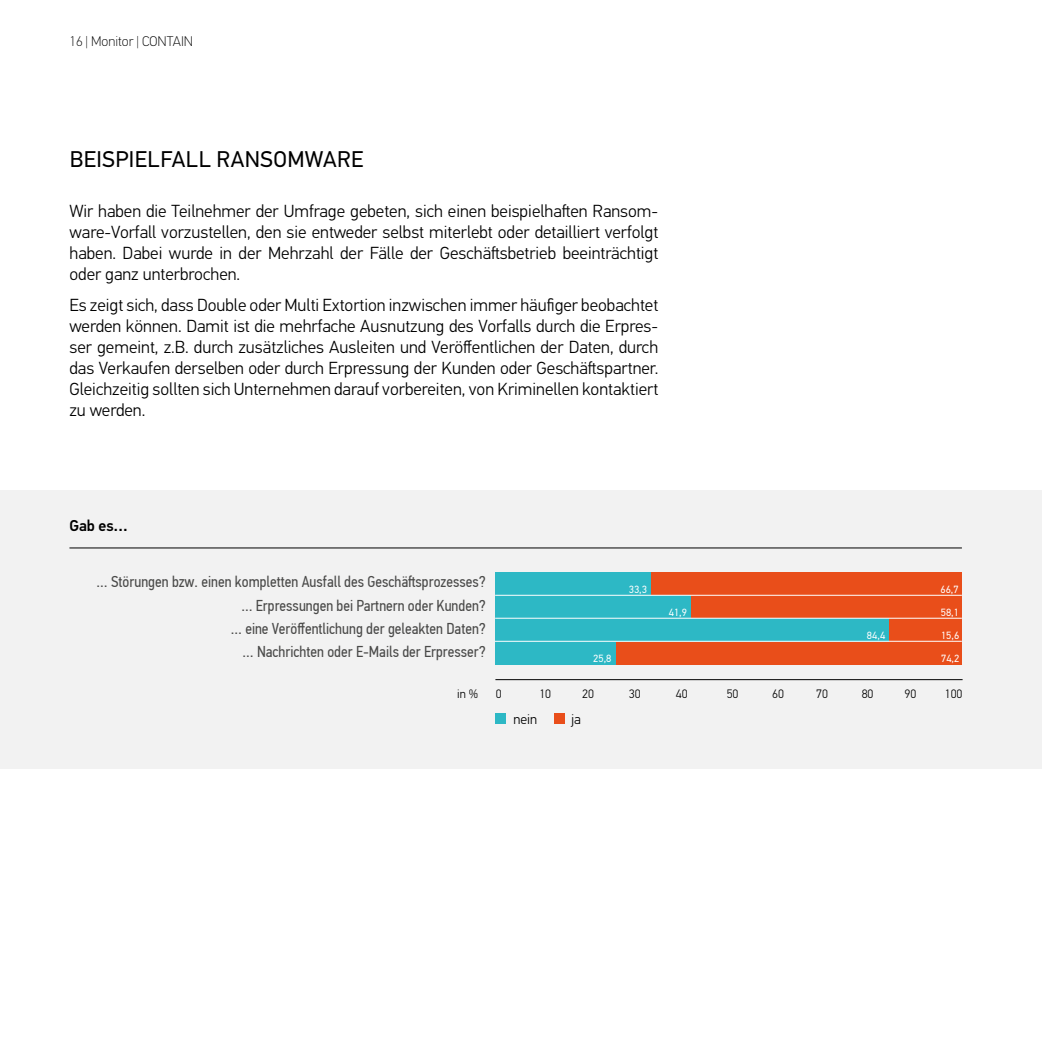
<style>
.page{position:relative;width:1042px;height:1042px;background:#fff}
.page>*{position:absolute;margin:0;border:0;box-sizing:border-box;transform-origin:0 0}
.Subheadline{font:22.75px "PF Din Text Universal";letter-spacing:.02em;color:#000}
.Copy{font:300 17.5px/21px "PF Din Text Universal";color:#000;text-align:justify}
.t1{font:15.75px/23.1px "PF Din Text Cond Pro";color:#4a4a49;text-align:right}
.t2{font:500 15.75px "PF Din Text Universal";color:#000}
.t3{font:100 14px "PF Din Text Universal";color:#000}
.t4{font:300 14px "PF Din Text Universal";color:#000}
.t5{font:300 12.25px "PF Din Text Universal";color:#000}
.t6{font:10.5px "PF Din Text Universal";color:#fff}
</style>
<div class="page">
<div style="left:0;top:490px;width:1042px;height:279px;background:#f2f2f2"></div>
<hr style="left:69px;top:547px;width:893px;height:1px;background:#000">
<div style="left:650px;top:572px;width:312px;height:23px;background:#e94e1a"></div>
<div style="left:691px;top:595px;width:271px;height:23px;background:#e94e1a"></div>
<div style="left:889px;top:618px;width:73px;height:23px;background:#e94e1a"></div>
<div style="left:615px;top:641px;width:347px;height:23px;background:#e94e1a"></div>
<div style="left:495px;top:572px;width:155px;height:23px;background:#2db8c5"></div>
<div style="left:495px;top:595px;width:196px;height:23px;background:#2db8c5"></div>
<div style="left:495px;top:618px;width:394px;height:23px;background:#2db8c5"></div>
<div style="left:495px;top:641px;width:120px;height:23px;background:#2db8c5"></div>
<hr style="left:495px;top:595px;width:467px;height:1px;background:#fff">
<hr style="left:495px;top:618px;width:467px;height:1px;background:#fff">
<hr style="left:495px;top:641px;width:467px;height:1px;background:#fff">
<hr style="left:495px;top:679px;width:467px;height:1px;background:#000">
<div style="left:495px;top:713px;width:11px;height:11px;background:#2db8c5"></div>
<div style="left:554px;top:713px;width:11px;height:11px;background:#e94e1a"></div>
<p class="t3" style="left:69px;top:33px;width:125px">16 | Monitor | CONTAIN</p>
<p class="Subheadline" style="left:70px;top:145px;width:295px">BEISPIELFALL RANSOMWARE</p>
<p class="Copy" style="left:69px;top:202px;width:590px">Wir haben die Teilnehmer der Umfrage gebeten, sich einen beispielhaften Ransom&shy;ware-Vorfall vorzustellen, den sie entweder selbst miterlebt oder detailliert verfolgt haben. Dabei wurde in der Mehrzahl der Fälle der Geschäftsbetrieb beeinträchtigt oder ganz unterbrochen.</p>
<p class="Copy" style="left:69px;top:296px;width:590px">Es zeigt sich, dass Double oder Multi Extortion inzwischen immer häufiger beobachtet werden können. Damit ist die mehrfache Ausnutzung des Vorfalls durch die Erpres&shy;ser gemeint, z.B. durch zusätzliches Ausleiten und Veröffentlichen der Daten, durch das Verkaufen derselben oder durch Erpressung der Kunden oder Geschäftspartner.<br>Gleichzeitig sollten sich Unternehmen darauf vorbereiten, von Kriminellen kontaktiert zu werden.</p>
<p class="t2" style="left:70px;top:515px;width:60px">Gab es…</p>
<p class="t1" style="left:97px;top:570px;width:391px">… Störungen bzw. einen kompletten Ausfall des Geschäſtsprozesses? … Erpressungen bei Partnern oder Kunden?<br>… eine Veröffentlichung der geleakten Daten?<br>… Nachrichten oder E-Mails der Erpresser?</p>
<p class="t6" style="left:629px;top:583px;width:20px">33,3</p>
<p class="t6" style="left:940px;top:583px;width:20px">66,7</p>
<p class="t6" style="left:669px;top:606px;width:20px">41,9</p>
<p class="t6" style="left:941px;top:606px;width:20px">58,1</p>
<p class="t6" style="left:867px;top:629px;width:20px">84,4</p>
<p class="t6" style="left:941px;top:629px;width:20px">15,6</p>
<p class="t6" style="left:593px;top:652px;width:20px">25,8</p>
<p class="t6" style="left:941px;top:652px;width:20px">74,2</p>
<p class="t5" style="left:457px;top:686px;width:22px">in %</p>
<p class="t5" style="left:496px;top:686px;width:7px">0</p>
<p class="t5" style="left:539px;top:686px;width:13px">10</p>
<p class="t5" style="left:582px;top:686px;width:13px">20</p>
<p class="t5" style="left:629px;top:686px;width:13px">30</p>
<p class="t5" style="left:676px;top:686px;width:13px">40</p>
<p class="t5" style="left:726px;top:686px;width:13px">50</p>
<p class="t5" style="left:772px;top:686px;width:13px">60</p>
<p class="t5" style="left:816px;top:686px;width:13px">70</p>
<p class="t5" style="left:861px;top:686px;width:13px">80</p>
<p class="t5" style="left:904px;top:686px;width:13px">90</p>
<p class="t5" style="left:945px;top:686px;width:19px">100</p>
<p class="t4" style="left:513px;top:710px;width:25px">nein</p>
<p class="t4" style="left:571px;top:710px;width:11px">ja</p>
</div>
